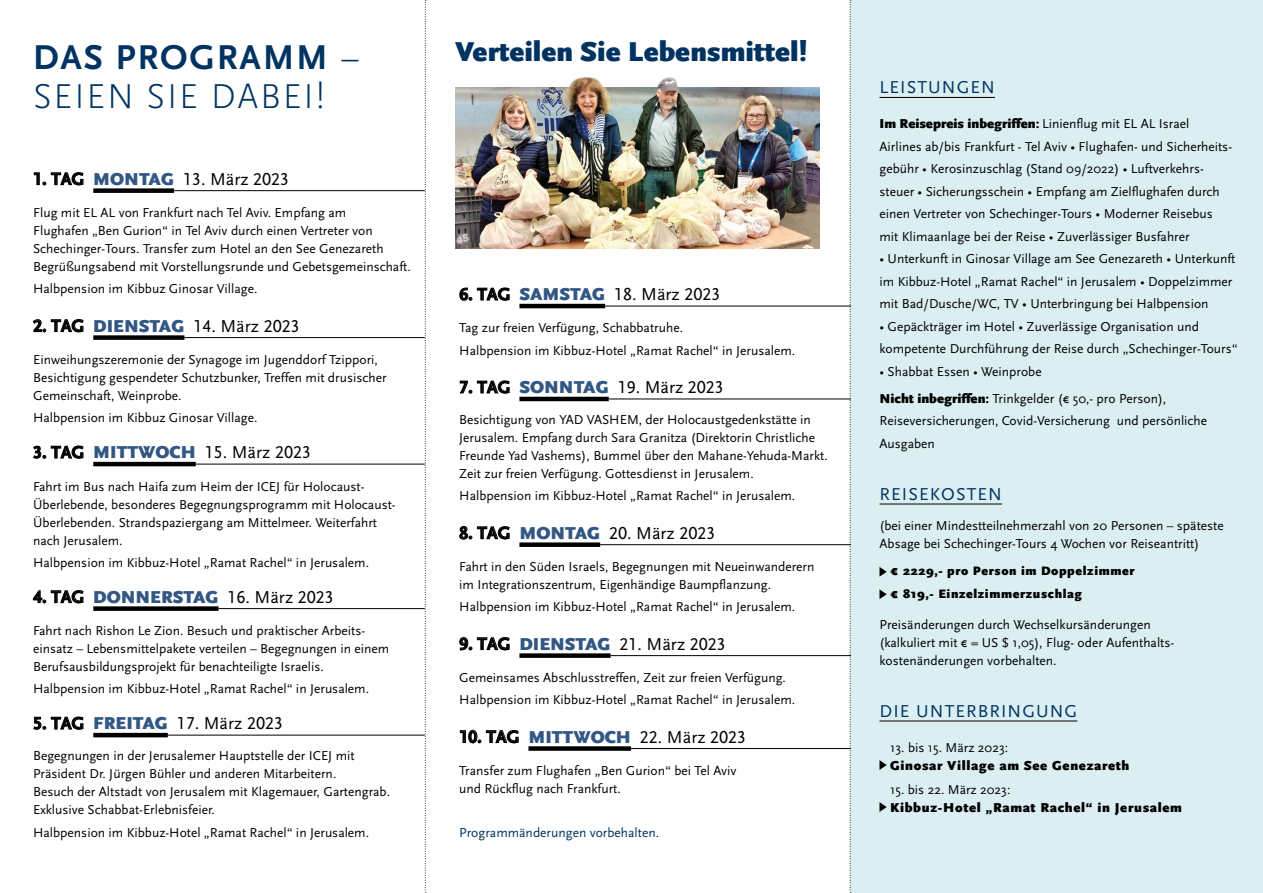
<style>
.page{position:relative;width:1263px;height:893px;background:#fff}
.page>*{position:absolute;margin:0;border:0;box-sizing:border-box;transform-origin:0 0}
.t1{font:300 36px/39px "Scala Sans";letter-spacing:.05em;color:#003361}
.t2{font:900 28.5px "Scala Sans";color:#003361}
.t3{font:18px "Scala Sans LF";color:#000}
.t4{font:18px "Scala Sans";letter-spacing:.06em;color:#003361}
.t5{font:13.5px/18px "Scala Sans";color:#000}
.t6{font:900 13.5px "Scala Sans";letter-spacing:.05em;color:#000}
.t7{font:13.5px "Scala Sans";color:#003361}
.t8{font:900 12.75px/22.5px "Scala Sans";letter-spacing:.05em;color:#000}
.s1{font-weight:700}
.s2{font-family:"Scala Sans Caps";font-weight:700}
.s3{font-family:"Scala Sans";font-weight:900;color:#325784}
.s4{font-weight:900}
.s5{font-size:13.5px}
</style>
<div class="page">
<div style="left:850px;top:0;width:413px;height:893px;background:#dbeef2"></div>
<hr style="left:519px;top:304px;width:86px;height:4px;background:#000">
<hr style="left:605px;top:306px;width:246px;height:1px;background:#000">
<hr style="left:519px;top:397px;width:90px;height:4px;background:#000">
<hr style="left:609px;top:399px;width:242px;height:1px;background:#000">
<div style="left:519px;top:542px;width:81px;height:5px;background:#000"></div>
<hr style="left:600px;top:544px;width:251px;height:1px;background:#000">
<div style="left:519px;top:653px;width:92px;height:5px;background:#000"></div>
<hr style="left:611px;top:655px;width:240px;height:1px;background:#000">
<div style="left:528px;top:746px;width:103px;height:5px;background:#000"></div>
<hr style="left:631px;top:748px;width:220px;height:1px;background:#000">
<div style="left:93px;top:188px;width:81px;height:5px;background:#000"></div>
<hr style="left:174px;top:190px;width:251px;height:1px;background:#000">
<div style="left:93px;top:335px;width:91px;height:5px;background:#000"></div>
<hr style="left:184px;top:337px;width:241px;height:1px;background:#000">
<hr style="left:93px;top:462px;width:103px;height:4px;background:#000">
<hr style="left:196px;top:464px;width:229px;height:1px;background:#000">
<div style="left:93px;top:606px;width:126px;height:5px;background:#000"></div>
<hr style="left:219px;top:608px;width:206px;height:1px;background:#000">
<hr style="left:93px;top:733px;width:75px;height:4px;background:#000">
<hr style="left:168px;top:735px;width:257px;height:1px;background:#000">
<hr style="left:879px;top:97px;width:116px;height:1px;background:#000">
<hr style="left:879px;top:504px;width:123px;height:1px;background:#000">
<hr style="left:879px;top:721px;width:198px;height:1px;background:#000">
<svg style="left:879px;top:567px;width:8px;height:10px"></svg>
<svg style="left:879px;top:589px;width:8px;height:10px"></svg>
<svg style="left:879px;top:760px;width:8px;height:10px"></svg>
<svg style="left:879px;top:802px;width:8px;height:10px"></svg>
<img style="left:455px;top:88px;width:365px;height:161px">
<img style="left:656px;top:77px;width:23px;height:13px">
<img style="left:568px;top:77px;width:37px;height:14px">
<svg style="left:425px;top:0;width:1px;height:893px"></svg>
<svg style="left:850px;top:0;width:1px;height:893px"></svg>
<h1 class="t1" style="left:33px;top:39px;width:328px"><span class="s1">DAS PROGRAMM</span> –<br>SEIEN SIE DABEI!</h1>
<h3 class="t3" style="left:33px;top:169px;width:258px"><span class="s2">1. TAG</span> <span class="s3">MONTAG</span> 13. März 2023</h3>
<p class="t5" style="left:33px;top:204px;width:379px">Flug mit EL AL von Frankfurt nach Tel Aviv. Empfang am<br>Flughafen „Ben Gurion“ in Tel Aviv durch einen Vertreter von Schechinger-Tours. Transfer zum Hotel an den See Genezareth Begrüßungsabend mit Vorstellungsrunde und Gebetsgemeinschaft.</p>
<p class="t5" style="left:33px;top:280px;width:226px">Halbpension im Kibbuz Ginosar Village.</p>
<h3 class="t3" style="left:33px;top:316px;width:268px"><span class="s2">2. TAG</span> <span class="s3">DIENSTAG</span> 14. März 2023</h3>
<p class="t5" style="left:33px;top:351px;width:355px">Einweihungszeremonie der Synagoge im Jugenddorf Tzippori,<br>Besichtigung gespendeter Schutzbunker, Treffen mit drusischer<br>Gemeinschaft, Weinprobe.</p>
<p class="t5" style="left:33px;top:409px;width:226px">Halbpension im Kibbuz Ginosar Village.</p>
<h3 class="t3" style="left:33px;top:442px;width:279px"><span class="s2">3. TAG</span> <span class="s3">MITTWOCH</span> 15. März 2023</h3>
<p class="t5" style="left:33px;top:477px;width:364px">Fahrt im Bus nach Haifa zum Heim der ICEJ für Holocaust-Überlebende, besonderes Begegnungsprogramm mit Holocaust-Überlebenden. Strandspaziergang am Mittelmeer. Weiterfahrt nach Jerusalem.</p>
<p class="t5" style="left:33px;top:554px;width:337px">Halbpension im Kibbuz-Hotel „Ramat Rachel“ in Jerusalem.</p>
<h3 class="t3" style="left:33px;top:587px;width:302px"><span class="s2">4. TAG</span> <span class="s3">DONNERSTAG</span> 16. März 2023</h3>
<p class="t5" style="left:33px;top:622px;width:358px">Fahrt nach Rishon Le Zion. Besuch und praktischer Arbeits&shy;einsatz – Lebensmittelpakete verteilen – Begegnungen in einem<br>Berufsausbildungsprojekt für benachteiligte Israelis.</p>
<p class="t5" style="left:33px;top:680px;width:337px">Halbpension im Kibbuz-Hotel „Ramat Rachel“ in Jerusalem.</p>
<h3 class="t3" style="left:33px;top:713px;width:251px"><span class="s2">5. TAG</span> <span class="s3">FREITAG</span> 17. März 2023</h3>
<p class="t5" style="left:33px;top:747px;width:359px">Begegnungen in der Jerusalemer Hauptstelle der ICEJ mit Präsident Dr. Jürgen Bühler und anderen Mitarbeitern.<br>Besuch der Altstadt von Jerusalem mit Klagemauer, Gartengrab.<br>Exklusive Schabbat-Erlebnisfeier.</p>
<p class="t5" style="left:33px;top:823px;width:337px">Halbpension im Kibbuz-Hotel „Ramat Rachel“ in Jerusalem.</p>
<h2 class="t2" style="left:455px;top:37px;width:354px">Verteilen Sie Lebensmittel!</h2>
<h3 class="t3" style="left:459px;top:284px;width:263px"><span class="s2">6. TAG</span> <span class="s3">SAMSTAG</span> 18. März 2023</h3>
<p class="t5" style="left:459px;top:317px;width:337px;line-height:22.2px">Tag zur freien Verfügung, Schabbatruhe.<br>Halbpension im Kibbuz-Hotel „Ramat Rachel“ in Jerusalem.</p>
<h3 class="t3" style="left:459px;top:377px;width:266px"><span class="s2">7. TAG</span> <span class="s3">SONNTAG</span> 19. März 2023</h3>
<p class="t5" style="left:459px;top:411px;width:370px">Besichtigung von YAD VASHEM, der Holocaustgedenkstätte in Jerusalem. Empfang durch Sara Granitza (Direktorin Christliche Freunde Yad Vashems), Bummel über den Mahane-Yehuda-Markt.<br>Zeit zur freien Verfügung. Gottesdienst in Jerusalem.</p>
<p class="t5" style="left:459px;top:487px;width:337px">Halbpension im Kibbuz-Hotel „Ramat Rachel“ in Jerusalem.</p>
<h3 class="t3" style="left:459px;top:523px;width:258px"><span class="s2">8. TAG</span> <span class="s3">MONTAG</span> 20. März 2023</h3>
<p class="t5" style="left:459px;top:558px;width:357px">Fahrt in den Süden Israels, Begegnungen mit Neueinwanderern im Integrationszentrum, Eigenhändige Baumpflanzung.</p>
<p class="t5" style="left:459px;top:598px;width:337px">Halbpension im Kibbuz-Hotel „Ramat Rachel“ in Jerusalem.</p>
<h3 class="t3" style="left:459px;top:634px;width:268px"><span class="s2">9. TAG</span> <span class="s3">DIENSTAG</span> 21. März 2023</h3>
<p class="t5" style="left:459px;top:667px;width:337px;line-height:22.2px">Gemeinsames Abschlusstreffen, Zeit zur freien Verfügung.<br>Halbpension im Kibbuz-Hotel „Ramat Rachel“ in Jerusalem.</p>
<h3 class="t3" style="left:459px;top:727px;width:288px"><span class="s2">10. TAG</span> <span class="s3">MITTWOCH</span> 22. März 2023</h3>
<p class="t5" style="left:459px;top:762px;width:279px">Transfer zum Flughafen „Ben Gurion“ bei Tel Aviv und Rückflug nach Frankfurt.</p>
<p class="t7" style="left:459px;top:826px;width:201px">Programmänderungen vorbehalten.</p>
<h3 class="t4" style="left:879px;top:77px;width:117px">LEISTUNGEN</h3>
<p class="t5" style="left:879px;top:113px;width:354px;line-height:22.5px"><span class="s4">Im Reisepreis inbegriffen:</span> Linienflug mit EL AL Israel Airlines ab/bis Frankfurt - Tel Aviv • Flughafen- und Sicherheits&shy;gebühr • Kerosinzuschlag (Stand 09/2022) • Luftverkehrs&shy;steuer • Sicherungsschein • Empfang am Zielflughafen durch einen Vertreter von Schechinger-Tours • Moderner Reisebus mit Klimaanlage bei der Reise • Zuverlässiger Busfahrer</p>
<p class="t5" style="left:879px;top:248px;width:357px;line-height:22.5px">• Unterkunft in Ginosar Village am See Genezareth • Unterkunft im Kibbuz-Hotel „Ramat Rachel“ in Jerusalem • Doppelzimmer mit Bad/Dusche/WC, TV • Unterbringung bei Halbpension</p>
<p class="t5" style="left:879px;top:316px;width:360px;line-height:22.5px">• Gepäckträger im Hotel • Zuverlässige Organisation und kompetente Durchführung der Reise durch „Schechinger-Tours“</p>
<p class="t5" style="left:879px;top:358px;width:288px;line-height:26.7px">• Shabbat Essen • Weinprobe<br><span class="s4">Nicht inbegriffen:</span> Trinkgelder (€ 50,- pro Person),</p>
<p class="t5" style="left:879px;top:410px;width:329px;line-height:22.5px">Reiseversicherungen, Covid-Versicherung und persönliche<br>Ausgaben</p>
<h3 class="t4" style="left:879px;top:484px;width:124px">REISEKOSTEN</h3>
<p class="t5" style="left:879px;top:517px;width:346px">(bei einer Mindestteilnehmerzahl von 20 Personen – späteste<br>Absage bei Schechinger-Tours 4 Wochen vor Reiseantritt)</p>
<p class="t8" style="left:890px;top:560px;width:246px"><span class="s5">€</span> 2229,- pro Person im Doppelzimmer <span class="s5">€</span> 819,- Einzelzimmerzuschlag</p>
<p class="t5" style="left:879px;top:615px;width:296px">Preisänderungen durch Wechselkursänderungen (kalkuliert mit € = US $ 1,05), Flug- oder Aufenthalts&shy;kostenänderungen vorbehalten.</p>
<h3 class="t4" style="left:879px;top:701px;width:199px">DIE UNTERBRINGUNG</h3>
<p class="t5" style="left:890px;top:739px;width:119px">13. bis 15. März 2023:</p>
<p class="t6" style="left:890px;top:758px;width:241px">Ginosar Village am See Genezareth</p>
<p class="t5" style="left:890px;top:781px;width:122px">15. bis 22. März 2023:</p>
<p class="t6" style="left:890px;top:800px;width:293px">Kibbuz-Hotel „Ramat Rachel“ in Jerusalem</p>
</div>
